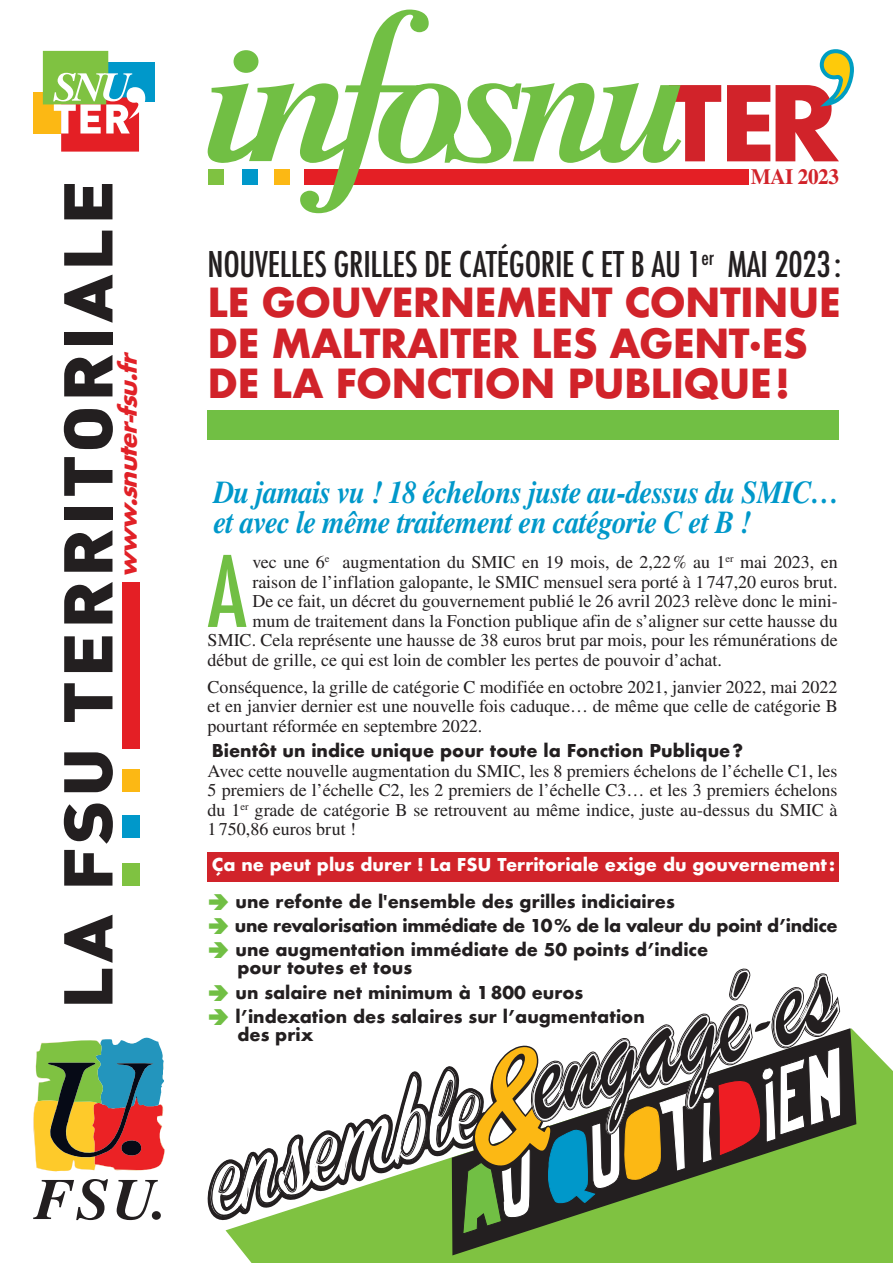
<style>
.page{position:relative;width:893px;height:1263px;background:#fff}
.page>*{position:absolute;margin:0;border:0;box-sizing:border-box;transform-origin:0 0}
.t1{font:500 condensed 95.55px "Futura";color:#71bf44}
.t2{font:italic 700 58.35px "STIX General";color:#231f20;scale:1.04 1}
.t3{font:700 39px/40.5px "Futura";letter-spacing:-.02em;color:#d1232a}
.t4{font:500 condensed 34.5px "Futura";letter-spacing:-.01em;color:#231f20}
.t5{font:italic 700 31.95px/30.3px "STIX General";letter-spacing:-.02em;color:#0098ca;scale:.9 1}
.t6{font:italic 700 23.55px "Futura";color:#e12127;scale:1.04 1}
.t7{font:700 21.9px "STIX General";letter-spacing:-.02em;color:#d1232a}
.t8{font:18px/19.5px "STIX General";color:#231f20;text-align:justify}
.t9{font:700 17.25px/24px "Futura";color:#231f20}
.t10{font:700 17.25px "Futura";color:#fff}
</style>
<div class="page">
<div style="left:208px;top:852px;width:631px;height:30px;background:#d1232a"></div>
<div style="left:512px;top:1033px;width:381px;height:230px;background:#7fc241"></div>
<svg style="left:843px;top:1028px;width:13px;height:227px;background:#608a37"></svg>
<div style="left:246px;top:1256px;width:266px;height:7px;background:#7fc241"></div>
<svg style="left:33px;top:1037px;width:132px;height:135px;background:#958660"></svg>
<div style="left:122px;top:582px;width:18px;height:167px;background:#e41f25"></div>
<div style="left:123px;top:864px;width:17px;height:22px;background:#7fc241"></div>
<div style="left:123px;top:816px;width:17px;height:22px;background:#0098ca"></div>
<div style="left:123px;top:769px;width:17px;height:23px;background:#fcb814"></div>
<svg style="left:64px;top:969px;width:48px;height:35px"></svg>
<svg style="left:64px;top:915px;width:48px;height:48px"></svg>
<svg style="left:64px;top:850px;width:48px;height:36px"></svg>
<svg style="left:64px;top:803px;width:49px;height:41px"></svg>
<svg style="left:64px;top:752px;width:49px;height:40px"></svg>
<svg style="left:64px;top:683px;width:48px;height:39px"></svg>
<svg style="left:64px;top:636px;width:48px;height:36px"></svg>
<svg style="left:64px;top:582px;width:48px;height:41px"></svg>
<svg style="left:64px;top:530px;width:48px;height:42px"></svg>
<div style="left:64px;top:507px;width:48px;height:13px;background:#231f20"></div>
<svg style="left:64px;top:457px;width:48px;height:39px"></svg>
<svg style="left:64px;top:409px;width:49px;height:40px"></svg>
<svg style="left:64px;top:355px;width:48px;height:41px"></svg>
<div style="left:64px;top:332px;width:48px;height:13px;background:#231f20"></div>
<svg style="left:64px;top:275px;width:48px;height:48px"></svg>
<svg style="left:64px;top:231px;width:48px;height:35px"></svg>
<svg style="left:64px;top:184px;width:48px;height:35px"></svg>
<div style="left:417px;top:169px;width:114px;height:15px;background:#e41f25"></div>
<div style="left:525px;top:169px;width:114px;height:15px;background:#e41f25"></div>
<div style="left:639px;top:169px;width:109px;height:15px;background:#e41f25"></div>
<svg style="left:208px;top:10px;width:313px;height:203px"></svg>
<svg style="left:513px;top:47px;width:341px;height:116px"></svg>
<div style="left:33px;top:92px;width:43px;height:42px;background:#fcb814"></div>
<div style="left:86px;top:63px;width:68px;height:39px;background:#0098ca"></div>
<svg style="left:43px;top:51px;width:102px;height:101px"></svg>
<div style="left:208px;top:410px;width:631px;height:29px;background:#71bf44"></div>
<svg style="left:207px;top:968px;width:636px;height:288px"></svg>
<h3 class="t6" style="left:111px;top:578px;width:225px;rotate:-90deg">www.snuter-fsu.fr</h3>
<p class="t7" style="left:751px;top:161px;width:90px">MAI 2023</p>
<h3 class="t4" style="left:208px;top:242px;width:635px">NOUVELLES GRILLES DE CATÉGORIE C ET B AU 1<sup>er</sup> MAI 2023 :</h3>
<h3 class="t3" style="left:208px;top:282px;width:635px">LE GOUVERNEMENT CONTINUE<br>DE MALTRAITER LES AGENT.ES<br>DE LA FONCTION PUBLIQUE!</h3>
<h3 class="t5" style="left:214px;top:477px;width:697px">Du jamais vu ! 18 échelons juste au-dessus du SMIC… et avec le même traitement en catégorie C et B !</h3>
<h1 class="t1" style="left:208px;top:530px;width:41px">A</h1>
<p class="t8" style="left:252px;top:553px;width:587px">vec une 6<sup>e</sup> augmentation du SMIC en 19 mois, de 2,22% au 1<sup>er</sup> mai 2023, en</p>
<p class="t8" style="left:252px;top:573px;width:587px">raison de l’inflation galopante, le SMIC mensuel sera porté à 1 747,20 euros brut.</p>
<p class="t8" style="left:252px;top:592px;width:587px">De ce fait, un décret du gouvernement publié le 26 avril 2023 relève donc le mini-</p>
<p class="t8" style="left:252px;top:612px;width:587px">mum de traitement dans la Fonction publique afin de s’aligner sur cette hausse du</p>
<p class="t8" style="left:208px;top:631px;width:632px">SMIC. Cela représente une hausse de 38 euros brut par mois, pour les rémunérations de</p>
<p class="t8" style="left:208px;top:651px;width:516px">début de grille, ce qui est loin de combler les pertes de pouvoir d’achat.</p>
<p class="t8" style="left:208px;top:678px;width:632px">Conséquence, la grille de catégorie C modifiée en octobre 2021, janvier 2022, mai 2022 et en janvier dernier est une nouvelle fois caduque… de même que celle de catégorie B pourtant réformée en septembre 2022.</p>
<p class="t9" style="left:212px;top:739px;width:533px">Bientôt un indice unique pour toute la Fonction Publique?</p>
<p class="t8" style="left:208px;top:762px;width:631px">Avec cette nouvelle augmentation du SMIC, les 8 premiers échelons de l’échelle C1, les 5 premiers de l’échelle C2, les 2 premiers de l’échelle C3… et les 3 premiers échelons du 1<sup>er</sup> grade de catégorie B se retrouvent au même indice, juste au-dessus du SMIC à 1750,86 euros brut !</p>
<p class="t10" style="left:212px;top:852px;width:625px">Ça ne peut plus durer ! La FSU Territoriale exige du gouvernement:</p>
<p class="t9" style="left:235px;top:889px;width:604px">une refonte de l'ensemble des grilles indiciaires<br>une revalorisation immédiate de 10% de la valeur du point d’indice une augmentation immédiate de 50 points d’indice</p>
<p class="t9" style="left:236px;top:954px;width:411px;line-height:24.8px">pour toutes et tous<br>un salaire net minimum à 1800 euros l’indexation des salaires sur l’augmentation</p>
<p class="t9" style="left:237px;top:1022px;width:78px">des prix</p>
<h2 class="t2" style="left:34px;top:1160px;width:130px">FSU.</h2>
</div>
